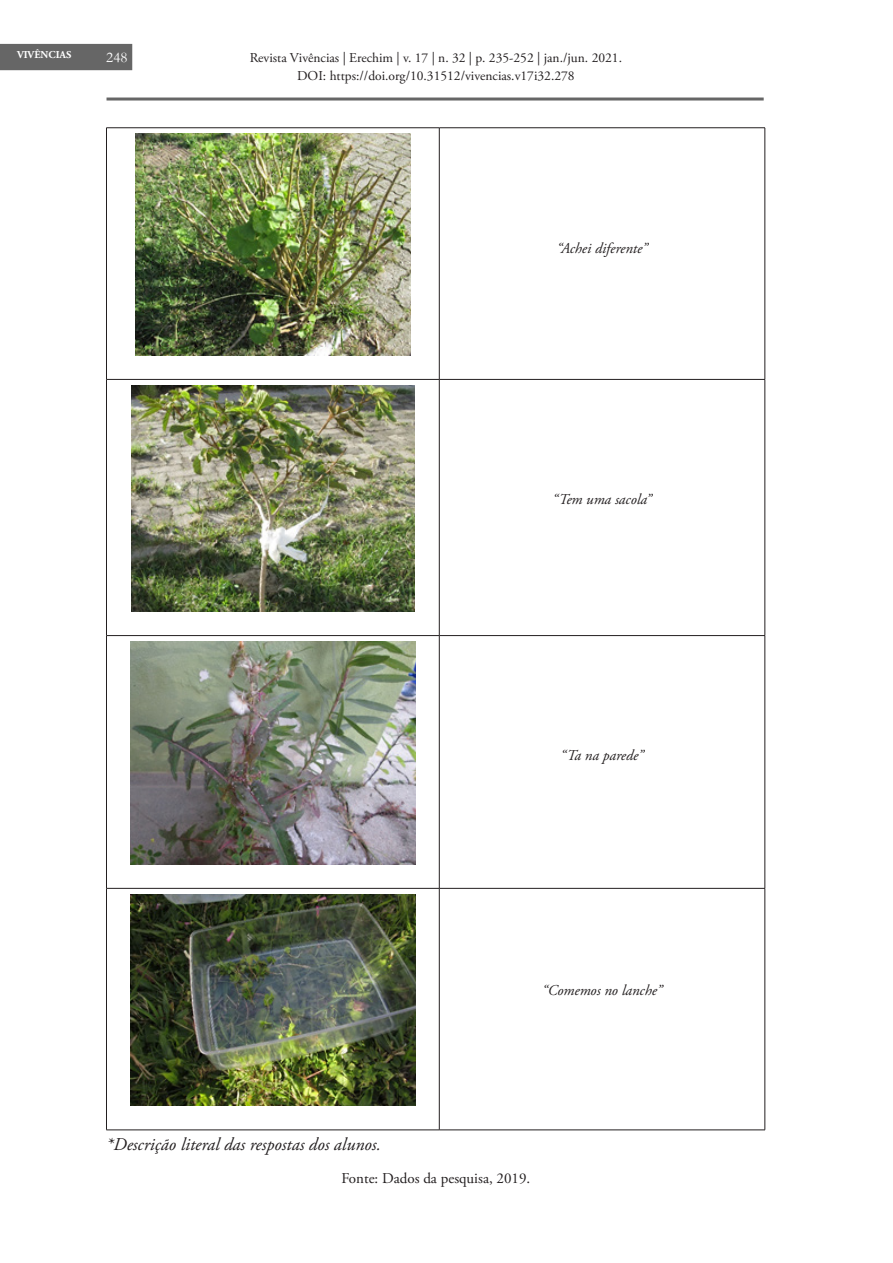
<style>
.page{position:relative;width:893px;height:1263px;background:#fff}
.page>*{position:absolute;margin:0;border:0;box-sizing:border-box;transform-origin:0 0}
.TEXTO_NORMAL{font:italic 18px "Adobe Garamond Pro";color:#231f20}
.t1{font:italic 15px "Adobe Garamond Pro";color:#231f20}
.Tabela_-_cópia{font:15px "Adobe Garamond Pro";color:#231f20}
.t2{font:15px "Garamond";color:#fff}
.t3{font:13.5px/18px "Adobe Garamond Pro";color:#231f20;text-align:center}
.t4{font:700 10.5px "Adobe Garamond Pro";color:#fff}
</style>
<div class="page">
<div style="left:0;top:44px;width:132px;height:26px;background:#666"></div>
<hr style="left:107px;top:98px;width:657px;height:3px;background:#666">
<hr style="left:106px;top:127px;width:333px;height:1px;background:#231f20">
<hr style="left:106px;top:128px;width:1px;height:251px;background:#231f20">
<hr style="left:439px;top:127px;width:326px;height:1px;background:#231f20">
<hr style="left:439px;top:128px;width:1px;height:251px;background:#231f20">
<hr style="left:765px;top:128px;width:1px;height:251px;background:#231f20">
<hr style="left:106px;top:379px;width:333px;height:1px;background:#231f20">
<hr style="left:106px;top:380px;width:1px;height:255px;background:#231f20">
<hr style="left:439px;top:379px;width:326px;height:1px;background:#231f20">
<hr style="left:439px;top:380px;width:1px;height:255px;background:#231f20">
<hr style="left:765px;top:380px;width:1px;height:255px;background:#231f20">
<hr style="left:106px;top:635px;width:333px;height:1px;background:#231f20">
<hr style="left:106px;top:636px;width:1px;height:252px;background:#231f20">
<hr style="left:439px;top:635px;width:326px;height:1px;background:#231f20">
<hr style="left:439px;top:636px;width:1px;height:252px;background:#231f20">
<hr style="left:765px;top:636px;width:1px;height:252px;background:#231f20">
<hr style="left:106px;top:888px;width:333px;height:1px;background:#231f20">
<hr style="left:106px;top:888px;width:1px;height:242px;background:#231f20">
<hr style="left:439px;top:888px;width:326px;height:1px;background:#231f20">
<hr style="left:439px;top:888px;width:1px;height:242px;background:#231f20">
<hr style="left:765px;top:888px;width:1px;height:242px;background:#231f20">
<hr style="left:106px;top:1129px;width:333px;height:1px;background:#231f20">
<hr style="left:439px;top:1129px;width:326px;height:1px;background:#231f20">
<img style="left:136px;top:134px;width:274px;height:221px">
<img style="left:132px;top:385px;width:282px;height:226px">
<img style="left:131px;top:641px;width:284px;height:223px">
<img style="left:130px;top:894px;width:286px;height:212px">
<p class="t4" style="left:17px;top:49px;width:56px">VIVÊNCIAS</p>
<p class="t3" style="left:250px;top:49px;width:374px">Revista Vivências | Erechim | v. 17 | n. 32 | p. 235-252 | jan./jun. 2021.<br>DOI: https://doi.org/10.31512/vivencias.v17i32.278</p>
<p class="t2" style="left:106px;top:47px;width:23px">248</p>
<p class="t1" style="left:557px;top:239px;width:92px">“Achei diferente”</p>
<p class="t1" style="left:552px;top:490px;width:101px">“Tem uma sacola”</p>
<p class="t1" style="left:561px;top:747px;width:84px">“Ta na parede”</p>
<p class="t1" style="left:542px;top:981px;width:122px">“Comemos no lanche”</p>
<p class="TEXTO_NORMAL" style="left:106px;top:1133px;width:276px">*Descrição literal das respostas dos alunos.</p>
<p class="Tabela_-_cópia" style="left:341px;top:1169px;width:190px">Fonte: Dados da pesquisa, 2019.</p>
</div>
